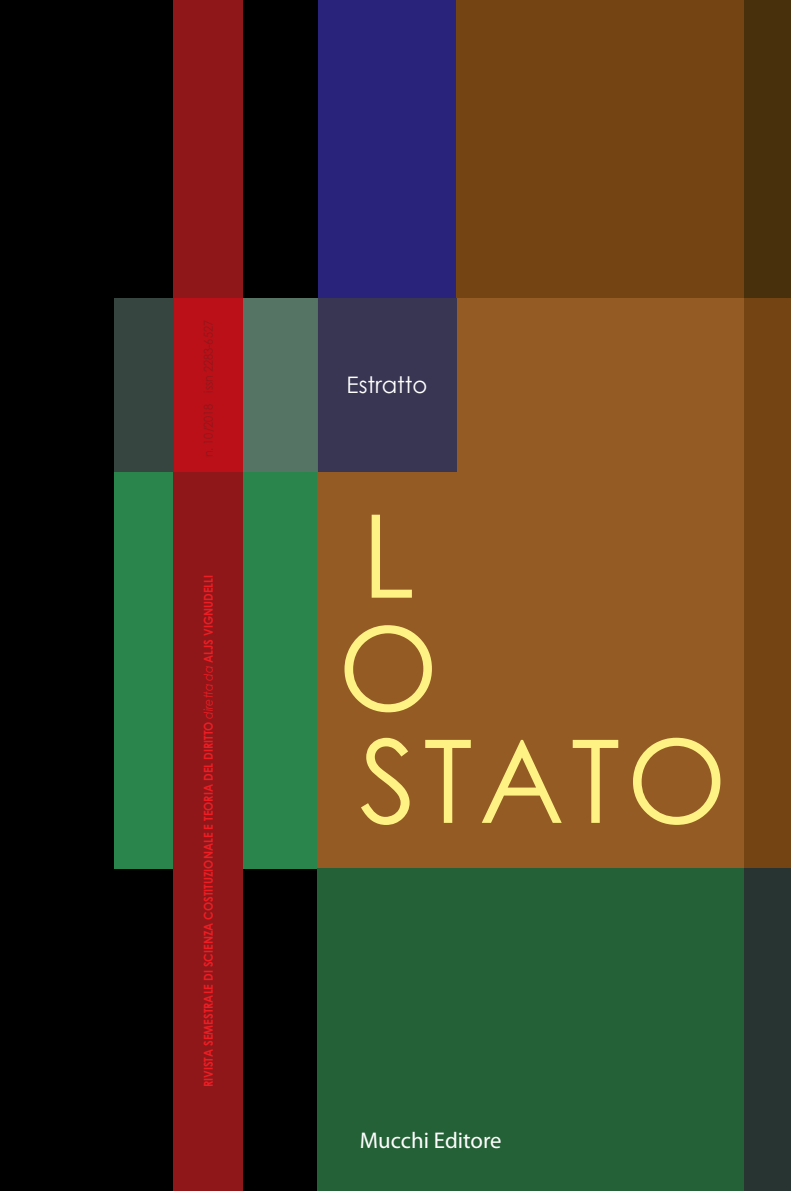
<style>
.page{position:relative;width:791px;height:1191px;background:#fff}
.page>*{position:absolute;margin:0;border:0;box-sizing:border-box;transform-origin:0 0}
.t1{font:115.5px/112.5px "Century Gothic";letter-spacing:.055em;color:#fff284}
.t2{font:22.75px "Myriad Pro";color:#fff}
.t3{font:22.75px "Century Gothic";letter-spacing:-.005em;color:#fff}
.t4{font:700 12.25px "Century Gothic";color:#ee1d23;scale:.89 1}
.t5{font:12.25px "Century Gothic";color:#8f171a;scale:.89 1}
.s1{font-weight:400;font-style:italic}
</style>
<div class="page">
<div style="left:0;top:0;width:790px;height:1191px;background:#000"></div>
<div style="left:114px;top:471px;width:203px;height:397px;background:#29854b"></div>
<div style="left:173px;top:0;width:70px;height:1191px;background:#8f171a"></div>
<div style="left:173px;top:298px;width:70px;height:173px;background:#bb1018"></div>
<div style="left:114px;top:298px;width:59px;height:173px;background:#374540"></div>
<div style="left:243px;top:298px;width:74px;height:173px;background:#567464"></div>
<div style="left:317px;top:0;width:139px;height:298px;background:#2a237b"></div>
<div style="left:317px;top:298px;width:427px;height:570px;background:#945b24"></div>
<div style="left:317px;top:298px;width:139px;height:173px;background:#383653"></div>
<div style="left:456px;top:0;width:288px;height:298px;background:#744413"></div>
<div style="left:744px;top:298px;width:46px;height:570px;background:#744413"></div>
<div style="left:744px;top:0;width:46px;height:298px;background:#49300c"></div>
<div style="left:744px;top:868px;width:46px;height:323px;background:#283431"></div>
<div style="left:317px;top:868px;width:427px;height:323px;background:#256136"></div>
<p class="t5" style="left:200px;top:457px;width:155px;rotate:-90deg">n. 10/2018 issn 2283-6527</p>
<p class="t4" style="left:199px;top:1087px;width:575px;rotate:-90deg">Rivista semestrale di Scienza Costituzionale e Teoria del Diritto <span class="s1">diretta da</span> Aljs Vignudelli</p>
<h2 class="t3" style="left:346px;top:369px;width:82px">Estratto</h2>
<h1 class="t1" style="left:361px;top:498px;width:55px">L</h1>
<h1 class="t1" style="left:338px;top:610px;width:390px">O<br>STATO</h1>
<h2 class="t2" style="left:359px;top:1126px;width:143px">mucchi Editore</h2>
</div>
